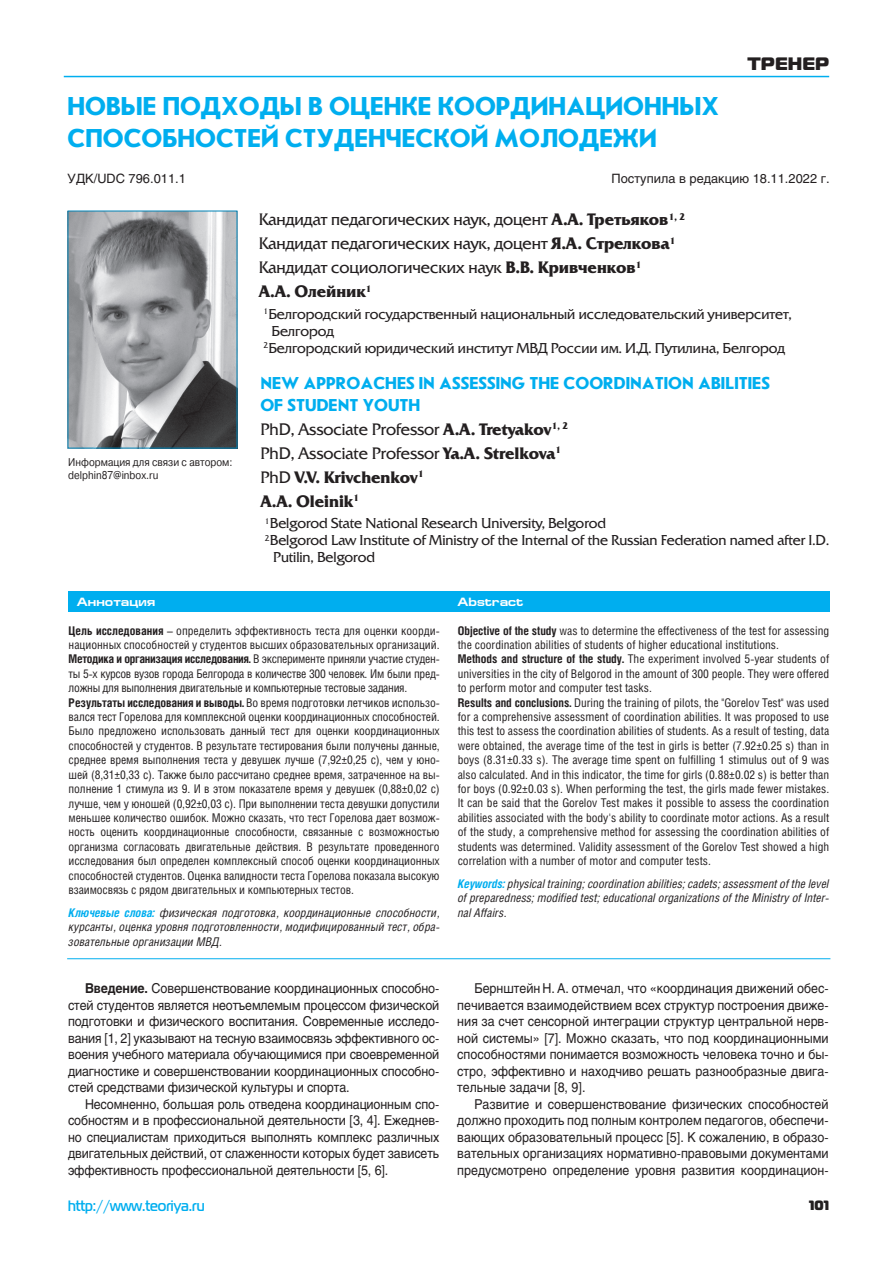
<style>
.page{position:relative;width:893px;height:1263px;background:#fff}
.page>*{position:absolute;margin:0;border:0;box-sizing:border-box;transform-origin:0 0}
.t1{font:700 27px/32.4px "Journal Sans C";color:#00aeef}
.t2{font:700 18px/21.6px "Journal Sans C";color:#00aeef}
.t3{font:18px "Magistral Black C";letter-spacing:.01em;color:#231f20}
.t4{font:16.5px/24px "Friz Quadrata C";color:#231f20}
.t5{font:700 16.5px/24px "Friz Quadrata C";color:#231f20}
.t6{font:700 15px "Magistral C";color:#00aeef;scale:.92 1}
.t7{font:14.25px "Friz Quadrata C";color:#231f20}
.t8{font:13.5px/16.5px "Helios";letter-spacing:-.005em;color:#231f20;text-align:justify;scale:.92 1}
.t9{font:13.5px "Magistral Black C";color:#231f20}
.t10{font:12.75px "Helios";color:#231f20}
.t11{font:12px/14.4px "Helios Cond";color:#231f20}
.t12{font:italic 12px/14.4px "Helios Cond";color:#231f20;text-align:justify}
.t13{font:700 12px "Europe Ext";color:#fff;scale:.92 1}
.t14{font:11.25px/13.5px "Pragmatica C";color:#231f20;scale:.88 1}
.s1{font-weight:700}
.s2{font-weight:400}
.s3{font-weight:700;color:#00aeef}
</style>
<div class="page">
<hr style="left:64px;top:76px;width:765px;height:1px;background:#00aeef">
<div style="left:68px;top:591px;width:762px;height:21px;background:#00aeef"></div>
<hr style="left:67px;top:958px;width:763px;height:1px;background:#00aeef">
<img style="left:70px;top:213px;width:165px;height:233px">
<h2 class="t3" style="left:748px;top:52px;width:83px">ТРЕНЕР</h2>
<h1 class="t1" style="left:68px;top:90px;width:653px">НОВЫЕ ПОДХОДЫ В ОЦЕНКЕ КООРДИНАЦИОННЫХ<br>СПОСОБНОСТЕЙ СТУДЕНЧЕСКОЙ МОЛОДЕЖИ</h1>
<p class="t10" style="left:68px;top:171px;width:120px">УДК/UDC 796.011. 1</p>
<p class="t10" style="left:611px;top:171px;width:217px">Поступила в редакцию 18. 11.2022 г.</p>
<p class="t14" style="left:68px;top:455px;width:188px">Информация для связи с автором: delphin87@inbox.ru</p>
<h3 class="t4" style="left:259px;top:208px;width:428px">Кандидат педагогических наук, доцент <span class="s1">А.А. Третьяков</span><sup>1,</sup> <sup>2<br></sup>Кандидат педагогических наук, доцент <span class="s1">Я.А. Стрелкова</span><sup>1<br></sup>Кандидат социологических наук <span class="s1">В.В. Кривченков</span><sup>1<br></sup><span class="s1">А.А. Олейник</span><sup>1</sup></h3>
<p class="t7" style="left:263px;top:306px;width:530px"><sup>1</sup>Белгородский государственный национальный исследовательский университет,</p>
<p class="t7" style="left:272px;top:323px;width:64px">Белгород</p>
<p class="t7" style="left:263px;top:340px;width:523px"><sup>2</sup>Белгородский юридический институт МВД России им. И.Д. Путилина, Белгород</p>
<h2 class="t2" style="left:260px;top:373px;width:511px">NEW APPROACHES IN ASSESSING THE COORDINATION ABILITIES<br>OF STUDENT YOUTH</h2>
<h3 class="t5" style="left:260px;top:417px;width:309px"><span class="s2">PhD, Associate Professor</span> A.A. Tretyakov<sup>1,</sup> <sup>2<br></sup><span class="s2">PhD, Associate Professor</span> Ya.A. Strelkova<sup>1<br></sup><span class="s2">PhD</span> V.V. Krivchenkov<sup>1<br></sup>A.A. Oleinik<sup>1</sup></h3>
<p class="t7" style="left:265px;top:515px;width:343px"><sup>1</sup>Belgorod State National Research University, Belgorod</p>
<p class="t7" style="left:265px;top:532px;width:566px"><sup>2</sup>Belgorod Law Institute of Ministry of the Internal of the Russian Federation named after I.D.</p>
<p class="t7" style="left:273px;top:549px;width:103px">Putilin, Belgorod</p>
<p class="t13" style="left:77px;top:596px;width:87px">Аннотация</p>
<p class="t13" style="left:458px;top:596px;width:73px">Abstract</p>
<p class="t11" style="left:69px;top:623px;width:372px"><span class="s1">Цель исследования</span> – определить эффективность теста для оценки коорди&shy;национных способностей у студентов высших образовательных организаций.<br><span class="s1">Методика и организация исследования.</span> В эксперименте приняли участие студен&shy;ты 5-х курсов вузов города Белгорода в количестве 300 человек. Им были пред&shy;ложны для выполнения двигательные и компьютерные тестовые задания.<br><span class="s1">Результаты исследования и выводы.</span> Во время подготовки летчиков использо&shy;вался тест Горелова для комплексной оценки координационных способностей.<br>Было предложено использовать данный тест для оценки координационных способностей у студентов. В результате тестирования были получены данные, среднее время выполнения теста у девушек лучше (7,92±0,25 с), чем у юно&shy;шей (8,31±0,33 с). Также было рассчитано среднее время, затраченное на вы&shy;полнение 1 стимула из 9. И в этом показателе время у девушек (0,88±0,02 с) лучше, чем у юношей (0,92±0,03 с). При выполнении теста девушки допустили меньшее количество ошибок. Можно сказать, что тест Горелова дает возмож&shy;ность оценить координационные способности, связанные с возможностью организма согласовать двигательные действия. В результате проведенного исследования был определен комплексный способ оценки координационных способностей студентов. Оценка валидности теста Горелова показала высокую взаимосвязь с рядом двигательных и компьютерных тестов.</p>
<p class="t12" style="left:69px;top:905px;width:372px"><span class="s3">Ключевые слова:</span> физическая подготовка, координационные способности, курсанты, оценка уровня подготовленности, модифицированный тест, обра&shy;зовательные организации МВД.</p>
<p class="t8" style="left:68px;top:980px;width:405px;text-indent:17px"><span class="s1">Введение.</span> Совершенствование координационных способно&shy;стей студентов является неотъемлемым процессом физической подготовки и физического воспитания. Современные исследо&shy;вания [1, 2] указывают на тесную взаимосвязь эффективного ос&shy;воения учебного материала обучающимися при своевременной диагностике и совершенствовании координационных способно&shy;стей средствами физической культуры и спорта.</p>
<p class="t8" style="left:68px;top:1095px;width:405px;text-indent:17px">Несомненно, большая роль отведена координационным спо&shy;собностям и в профессиональной деятельности [3, 4]. Ежеднев&shy;но специалистам приходиться выполнять комплекс различных двигательных действий, от слаженности которых будет зависеть эффективность профессиональной деятельности [5, 6].</p>
<p class="t6" style="left:68px;top:1197px;width:150px">http://www.teoriya.ru</p>
<p class="t11" style="left:458px;top:623px;width:373px"><span class="s1">Objective of the study</span> was to determine the effectiveness of the test for assessing the coordination abilities of students of higher educational institutions.<br><span class="s1">Methods and structure of the study.</span> The experiment involved 5-year students of universities in the city of Belgorod in the amount of 300 people. They were offered to perform motor and computer test tasks.<br><span class="s1">Results and conclusions.</span> During the training of pilots, the "Gorelov Test" was used for a comprehensive assessment of coordination abilities. It was proposed to use this test to assess the coordination abilities of students. As a result of testing, data were obtained, the average time of the test in girls is better (7.92±0.25 s) than in boys (8.31±0.33 s). The average time spent on fulfilling 1 stimulus out of 9 was also calculated. And in this indicator, the time for girls (0.88±0.02 s) is better than for boys (0.92±0.03 s). When performing the test, the girls made fewer mistakes.<br>It can be said that the Gorelov Test makes it possible to assess the coordination abilities associated with the body's ability to coordinate motor actions. As a result of the study, a comprehensive method for assessing the coordination abilities of students was determined. Validity assessment of the Gorelov Test showed a high correlation with a number of motor and computer tests.</p>
<p class="t12" style="left:458px;top:876px;width:373px"><span class="s3">Keywords:</span> physical training; coordination abilities; cadets; assessment of the level of preparedness; modified test; educational organizations of the Ministry of Inter&shy;nal Affairs.</p>
<p class="t8" style="left:457px;top:980px;width:405px;text-indent:17px">Бернштейн Н. А. отмечал, что «координация движений обес&shy;печивается взаимодействием всех структур построения движе&shy;ния за счет сенсорной интеграции структур центральной нерв&shy;ной системы» [7]. Можно сказать, что под координационными способностями понимается возможность человека точно и бы&shy;стро, эффективно и находчиво решать разнообразные двига&shy;тельные задачи [8, 9].</p>
<p class="t8" style="left:457px;top:1095px;width:405px;text-indent:17px">Развитие и совершенствование физических способностей должно проходить под полным контролем педагогов, обеспечи&shy;вающих образовательный процесс [5]. К сожалению, в образо&shy;вательных организациях нормативно-правовыми документами предусмотрено определение уровня развития координацион-</p>
<p class="t9" style="left:809px;top:1196px;width:22px">101</p>
</div>
